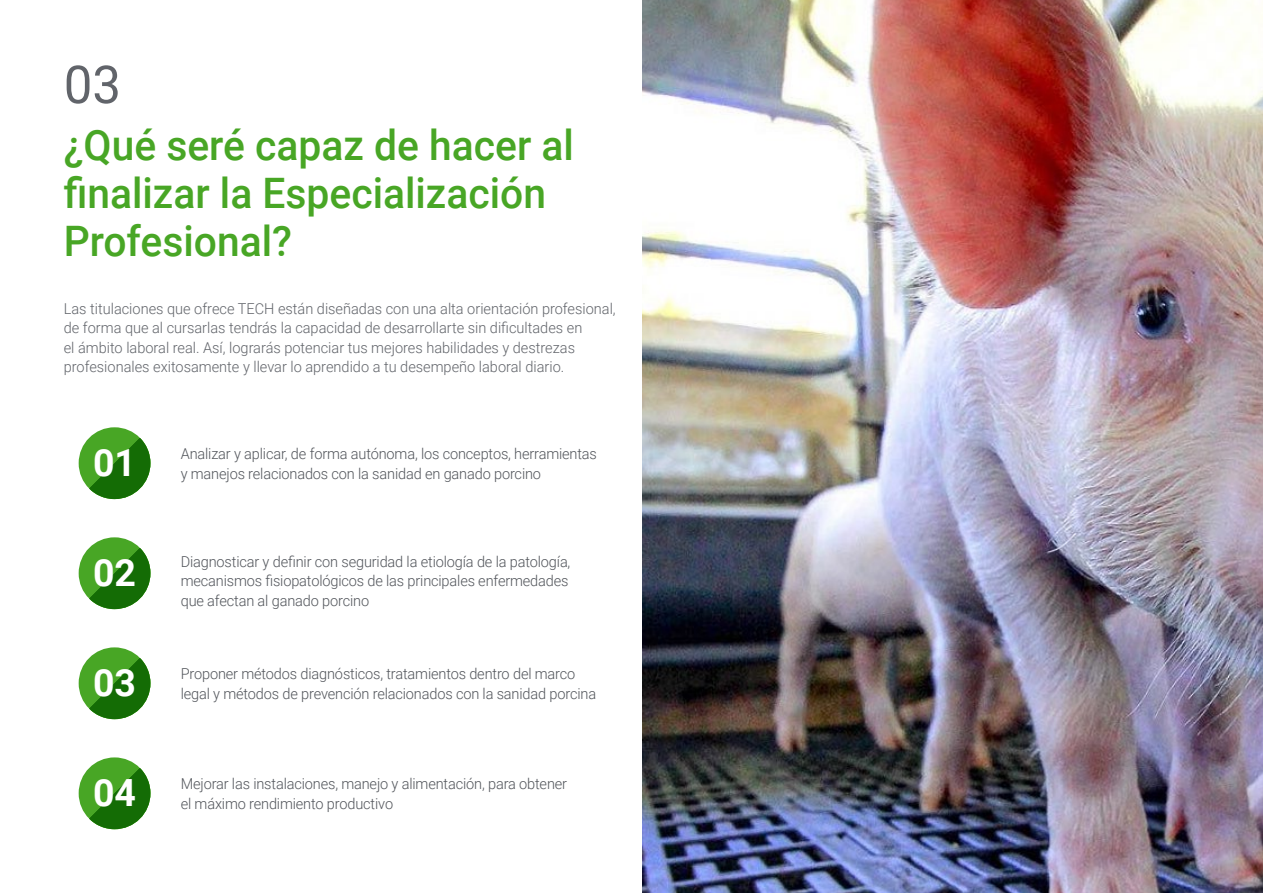
<style>
.page{position:relative;width:1263px;height:893px;background:#fff}
.page>*{position:absolute;margin:0;border:0;box-sizing:border-box;transform-origin:0 0}
.t1{font:52.5px "Roboto";color:#61646a}
.t2{font:500 42px/48px "Roboto";color:#48a625}
.t3{font:700 37.5px "Roboto";color:#fff}
.t4{font:300 15px/19.5px "Roboto";letter-spacing:-.01em;color:#52555b}
.t5{font:300 15px/19.5px "Roboto";color:#61646a}
</style>
<div class="page">
<img style="left:642px;top:0;width:621px;height:893px">
<div style="left:79px;top:537px;width:71px;height:72px;background:#48a625;border-radius:50%"></div>
<svg style="left:89px;top:548px;width:61px;height:61px"></svg>
<div style="left:79px;top:757px;width:71px;height:72px;background:#48a625;border-radius:50%"></div>
<svg style="left:89px;top:768px;width:61px;height:61px"></svg>
<div style="left:79px;top:647px;width:71px;height:72px;background:#48a625;border-radius:50%"></div>
<svg style="left:89px;top:658px;width:61px;height:61px"></svg>
<div style="left:79px;top:427px;width:71px;height:72px;background:#48a625;border-radius:50%"></div>
<svg style="left:89px;top:438px;width:61px;height:61px"></svg>
<h1 class="t1" style="left:64px;top:48px;width:59px">03</h1>
<h2 class="t2" style="left:64px;top:119px;width:512px">¿Qué seré capaz de hacer al finalizar la Especialización<br>Profesional?</h2>
<p class="t5" style="left:64px;top:298px;width:553px">Las titulaciones que ofrece TECH están diseñadas con una alta orientación profesional, de forma que al cursarlas tendrás la capacidad de desarrollarte sin dificultades en<br>el ámbito laboral real. Así, lograrás potenciar tus mejores habilidades y destrezas profesionales exitosamente y llevar lo aprendido a tu desempeño laboral diario.</p>
<h3 class="t3" style="left:93px;top:436px;width:45px">01</h3>
<p class="t4" style="left:181px;top:444px;width:418px">Analizar y aplicar, de forma autónoma, los conceptos, herramientas</p>
<p class="t4" style="left:181px;top:463px;width:362px">y manejos relacionados con la sanidad en ganado porcino</p>
<h3 class="t3" style="left:93px;top:546px;width:45px">02</h3>
<p class="t4" style="left:181px;top:551px;width:391px">Diagnosticar y definir con seguridad la etiología de la patología, mecanismos fisiopatológicos de las principales enfermedades que afectan al ganado porcino</p>
<h3 class="t3" style="left:93px;top:656px;width:45px">03</h3>
<p class="t4" style="left:181px;top:663px;width:417px">Proponer métodos diagnósticos, tratamientos dentro del marco legal y métodos de prevención relacionados con la sanidad porcina</p>
<h3 class="t3" style="left:93px;top:766px;width:45px">04</h3>
<p class="t4" style="left:181px;top:773px;width:388px">Mejorar las instalaciones, manejo y alimentación, para obtener el máximo rendimiento productivo</p>
</div>
